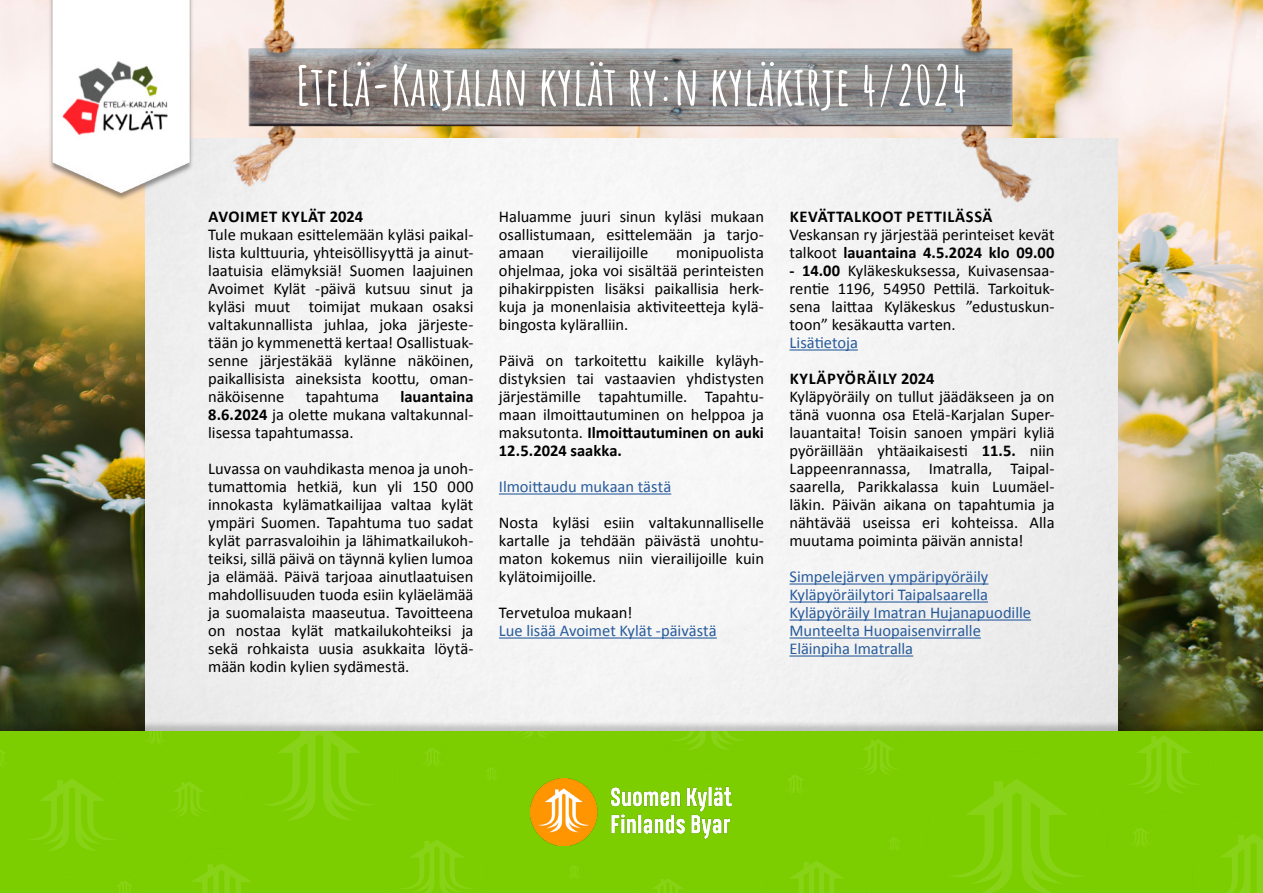
<style>
.page{position:relative;width:1263px;height:893px;background:#fff}
.page>*{position:absolute;margin:0;border:0;box-sizing:border-box;transform-origin:0 0}
.t1{font:700 54px "Amatic SC";color:#fff}
.t2{font:16.5px/18px "Calibri";letter-spacing:-.005em;color:#000;text-align:justify}
.t3{font:16.5px/18px "Calibri";letter-spacing:-.005em;color:#275b9b}
.t4{font:700 16.5px "Calibri";letter-spacing:.04em;color:#000}
.s1{font-weight:700}
</style>
<div class="page">
<img style="left:0;top:0;width:1263px;height:720px">
<img style="left:0;top:0;width:145px;height:715px">
<img style="left:145px;top:213px;width:972px;height:507px">
<img style="left:132px;top:0;width:999px;height:213px">
<img style="left:47px;top:0;width:148px;height:204px">
<div style="left:0;top:720px;width:1263px;height:173px;background:#000;opacity:.2"></div>
<div style="left:0;top:731px;width:1263px;height:162px;background:#7cce00"></div>
<img style="left:530px;top:779px;width:202px;height:67px">
<img style="left:902px;top:726px;width:227px;height:167px">
<img style="left:172px;top:782px;width:34px;height:34px">
<img style="left:861px;top:731px;width:53px;height:61px">
<img style="left:653px;top:878px;width:30px;height:15px">
<img style="left:516px;top:731px;width:39px;height:7px">
<img style="left:1120px;top:824px;width:28px;height:32px">
<img style="left:787px;top:775px;width:16px;height:18px">
<img style="left:890px;top:834px;width:18px;height:23px">
<img style="left:570px;top:866px;width:9px;height:12px">
<img style="left:487px;top:768px;width:9px;height:12px">
<img style="left:424px;top:748px;width:16px;height:18px">
<img style="left:119px;top:888px;width:11px;height:5px">
<img style="left:147px;top:731px;width:17px;height:13px">
<img style="left:266px;top:731px;width:107px;height:89px">
<img style="left:402px;top:840px;width:70px;height:53px">
<img style="left:646px;top:731px;width:98px;height:49px">
<img style="left:0;top:750px;width:132px;height:138px">
<img style="left:192px;top:863px;width:59px;height:30px">
<img style="left:790px;top:861px;width:53px;height:32px">
<img style="left:1221px;top:834px;width:42px;height:59px">
<img style="left:1101px;top:731px;width:97px;height:93px">
<hr style="left:499px;top:493px;width:172px;height:2px;background:#275b9b">
<hr style="left:499px;top:637px;width:218px;height:2px;background:#275b9b">
<hr style="left:789px;top:349px;width:69px;height:2px;background:#275b9b">
<hr style="left:789px;top:583px;width:199px;height:2px;background:#275b9b">
<hr style="left:789px;top:601px;width:199px;height:2px;background:#275b9b">
<hr style="left:789px;top:619px;width:242px;height:2px;background:#275b9b">
<hr style="left:789px;top:637px;width:192px;height:2px;background:#275b9b">
<hr style="left:789px;top:655px;width:124px;height:2px;background:#275b9b">
<h1 class="t1" style="left:296px;top:44px;width:673px">Etelä-Karjalan kylät ry:n kyläkirje 4/2024</h1>
<p class="t4" style="left:209px;top:205px;width:156px">AVOIMET KYLÄT 2024</p>
<p class="t2" style="left:208px;top:225px;width:267px">Tule mukaan esittelemään kyläsi paikal&shy;lista kulttuuria, yhteisöllisyyttä ja ainut&shy;laatuisia elämyksiä! Suomen laajuinen Avoimet Kylät -päivä kutsuu sinut ja kyläsi muut toimijat mukaan osaksi valtakunnallista juhlaa, joka järjeste&shy;tään jo kymmenettä kertaa! Osallistuak&shy;senne järjestäkää kylänne näköinen, paikallisista aineksista koottu, oman&shy;näköisenne</p>
<p class="t2" style="left:306px;top:387px;width:75px">tapahtuma</p>
<p class="t2" style="left:208px;top:387px;width:267px;text-indent:192px"><span class="s1">lauantaina 8.6.2024</span> ja olette mukana valtakunnal&shy;lisessa tapahtumassa.</p>
<p class="t2" style="left:208px;top:459px;width:267px">Luvassa on vauhdikasta menoa ja unoh&shy;tumattomia hetkiä, kun yli 150 000 innokasta kylämatkailijaa valtaa kylät ympäri Suomen. Tapahtuma tuo sadat kylät parrasvaloihin ja lähimatkailukoh&shy;teiksi, sillä päivä on täynnä kylien lumoa ja elämää. Päivä tarjoaa ainutlaatuisen mahdollisuuden tuoda esiin kyläelämää ja suomalaista maaseutua. Tavoitteena on nostaa kylät matkailukohteiksi ja sekä rohkaista uusia asukkaita löytä&shy;mään kodin kylien sydämestä.</p>
<p class="t2" style="left:499px;top:207px;width:267px">Haluamme juuri sinun kyläsi mukaan osallistumaan, esittelemään ja tarjo&shy;amaan</p>
<p class="t2" style="left:499px;top:243px;width:267px;text-indent:177px">monipuolista ohjelmaa, joka voi sisältää perinteisten pihakirppisten lisäksi paikallisia herk&shy;kuja ja monenlaisia aktiviteetteja kylä&shy;bingosta kyläralliin.</p>
<p class="t2" style="left:499px;top:351px;width:267px">Päivä on tarkoitettu kaikille kyläyh&shy;distyksien tai vastaavien yhdistysten järjestämille tapahtumille. Tapahtu&shy;maan ilmoittautuminen on helppoa ja maksutonta. <span class="s1">Ilmoittautuminen on auki 12.5.2024 saakka.</span></p>
<p class="t3" style="left:499px;top:477px;width:174px">Ilmoittaudu mukaan tästä</p>
<p class="t2" style="left:499px;top:513px;width:267px">Nosta kyläsi esiin valtakunnalliselle kartalle ja tehdään päivästä unohtu&shy;maton kokemus niin vierailijoille kuin kylätoimijoille.</p>
<p class="t2" style="left:499px;top:603px;width:135px">Tervetuloa mukaan!</p>
<p class="t3" style="left:499px;top:621px;width:219px">Lue lisää Avoimet Kylät -päivästä</p>
<p class="t2" style="left:572px;top:243px;width:78px">vierailijoille</p>
<p class="t4" style="left:790px;top:205px;width:204px">KEVÄTTALKOOT PETTILÄSSÄ</p>
<p class="t2" style="left:789px;top:225px;width:267px">Veskansan ry järjestää perinteiset kevät talkoot <span class="s1">lauantaina 4.5.2024 klo 09.00</span></p>
<p class="t2" style="left:789px;top:261px;width:267px"><span class="s1">- 14.00</span> Kyläkeskuksessa, Kuivasensaa&shy;rentie 1196, 54950 Pettilä. Tarkoituk&shy;sena laittaa Kyläkeskus ”edustuskun&shy;toon” kesäkautta varten.</p>
<p class="t3" style="left:789px;top:333px;width:70px">Lisätietoja</p>
<p class="t4" style="left:790px;top:367px;width:146px">KYLÄPYÖRÄILY 2024</p>
<p class="t2" style="left:789px;top:387px;width:267px">Kyläpyöräily on tullut jäädäkseen ja on tänä vuonna osa Etelä-Karjalan Super&shy;lauantaita! Toisin sanoen ympäri kyliä pyöräillään yhtäaikaisesti <span class="s1">11.5.</span> niin Lappeenrannassa, Imatralla, Taipal&shy;saarella, Parikkalassa kuin Luumäel&shy;läkin. Päivän aikana on tapahtumia ja nähtävää useissa eri kohteissa. Alla muutama poiminta päivän annista!</p>
<p class="t3" style="left:789px;top:567px;width:243px">Simpelejärven ympäripyöräily<br>Kyläpyöräilytori Taipalsaarella<br>Kyläpyöräily Imatran Hujanapuodille<br>Munteelta Huopaisenvirralle<br>Eläinpiha Imatralla</p>
</div>
